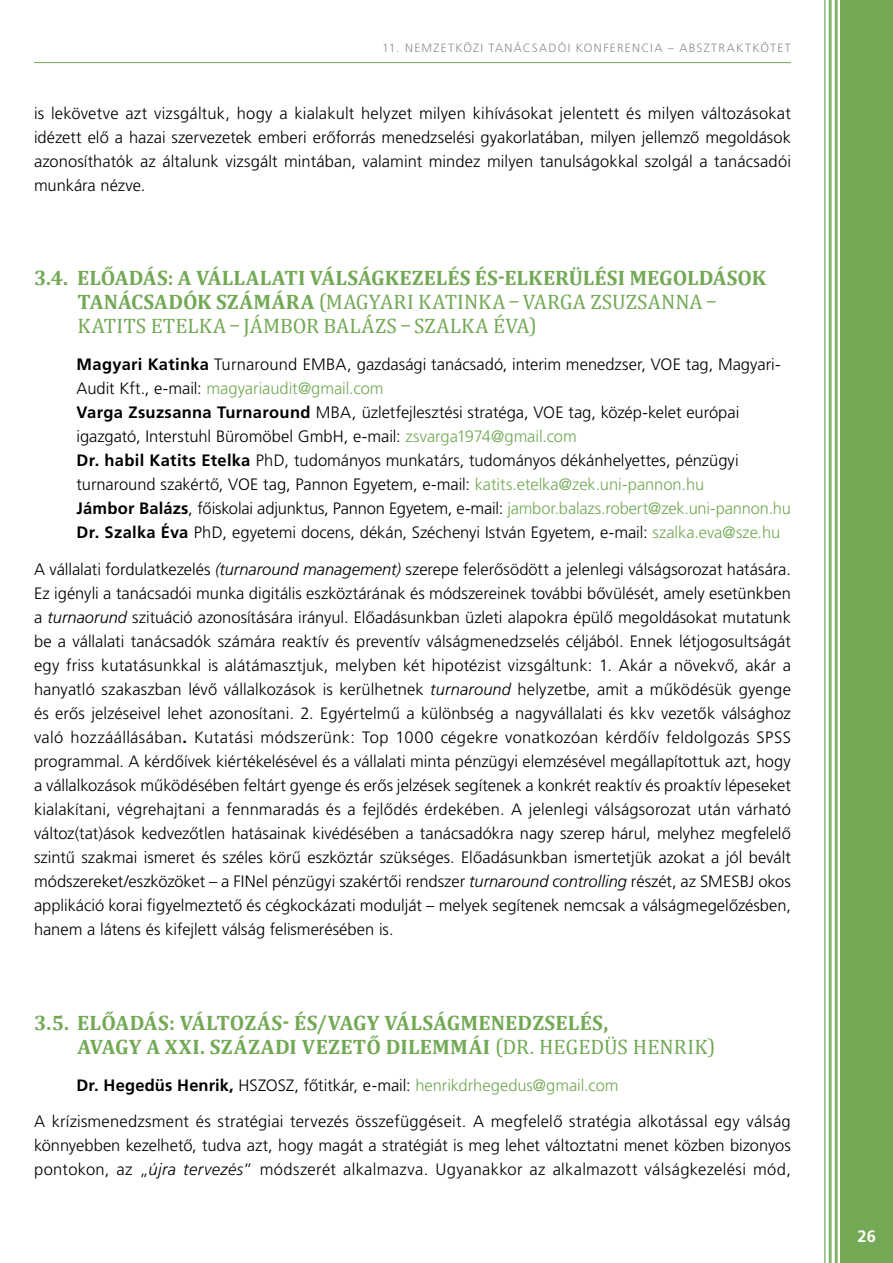
<style>
.page{position:relative;width:893px;height:1263px;background:#fff}
.page>*{position:absolute;margin:0;border:0;box-sizing:border-box;transform-origin:0 0}
.t1{font:700 21px/24px "Cambria";letter-spacing:.005em;color:#73a955}
.Főszöveg{font:300 16.5px/24px "Frutiger LT Pro";color:#000;text-align:justify}
.Főszöveg-2{font:300 16.5px "Frutiger LT Pro";color:#73a955}
.t2{font:700 16.5px "Frutiger LT Pro";color:#fff}
.t3{font:300 12px "Frutiger LT Pro";letter-spacing:.105em;color:#8e8e8e}
.s1{font-weight:400}
.s2{font-weight:700}
.s3{color:#73a955}
.s4{font-style:italic}
.s5{font-weight:700;color:#000}
.s6{color:#000}
</style>
<div class="page">
<div style="left:840px;top:0;width:53px;height:1263px;background:#73a955"></div>
<hr style="left:824px;top:0;width:2px;height:1263px;background:#8fba77">
<hr style="left:829px;top:0;width:3px;height:1263px;background:#88b66e">
<hr style="left:835px;top:0;width:3px;height:1263px;background:#81b166">
<hr style="left:34px;top:62px;width:757px;height:1px;background:#73a955">
<p class="t3" style="left:382px;top:40px;width:410px">11. NEMZETKÖZI TANÁCSADÓI KONFERENCIA – ABSZTRAKTKÖTET</p>
<p class="Főszöveg" style="left:34px;top:101px;width:758px">is lekövetve azt vizsgáltuk, hogy a kialakult helyzet milyen kihívásokat jelentett és milyen változásokat idézett elő a hazai szervezetek emberi erőforrás menedzselési gyakorlatában, milyen jellemző megoldások azonosíthatók az általunk vizsgált mintában, valamint mindez milyen tanulságokkal szolgál a tanácsadói munkára nézve.</p>
<p class="t1" style="left:77px;top:266px;width:690px;text-indent:-43px">3.4. ELŐADÁS: A VÁLLALATI VÁLSÁGKEZELÉS ÉS-ELKERÜLÉSI MEGOLDÁSOK<br>TANÁCSADÓK SZÁMÁRA <span class="s1">(MAGYARI KATINKA – VARGA ZSUZSANNA –<br>KATITS ETELKA – JÁMBOR BALÁZS – SZALKA ÉVA)</span></p>
<p class="Főszöveg" style="left:77px;top:353px;width:705px"><span class="s2">Magyari Katinka</span> Turnaround EMBA, gazdasági tanácsadó, interim menedzser, VOE tag, Magyari-<br>Audit Kft., e-mail: <span class="s3">magyariaudit@gmail.com</span></p>
<p class="Főszöveg" style="left:77px;top:401px;width:664px"><span class="s2">Varga Zsuzsanna Turnaround</span> MBA, üzletfejlesztési stratéga, VOE tag, közép-kelet európai igazgató, Interstuhl Büromöbel GmbH, e-mail: <span class="s3">zsvarga1974@gmail.com</span></p>
<p class="Főszöveg" style="left:77px;top:449px;width:664px"><span class="s2">Dr. habil Katits Etelka</span> PhD, tudományos munkatárs, tudományos dékánhelyettes, pénzügyi turnaround szakértő, VOE tag, Pannon Egyetem, e-mail: <span class="s3">katits.etelka@zek.uni-pannon.hu</span></p>
<p class="Főszöveg" style="left:77px;top:497px;width:716px"><span class="s2">Jámbor Balázs</span>, főiskolai adjunktus, Pannon Egyetem, e-mail: <span class="s3">jambor.balazs.robert@zek.uni-pannon.hu</span></p>
<p class="Főszöveg" style="left:77px;top:521px;width:705px"><span class="s2">Dr. Szalka Éva</span> PhD, egyetemi docens, dékán, Széchenyi István Egyetem, e-mail: <span class="s3">szalka.eva@sze.hu</span></p>
<p class="Főszöveg" style="left:34px;top:557px;width:758px">A vállalati fordulatkezelés <span class="s4">(turnaround management)</span> szerepe felerősödött a jelenlegi válságsorozat hatására.<br>Ez igényli a tanácsadói munka digitális eszköztárának és módszereinek további bővülését, amely esetünkben a <span class="s4">turnaorund</span> szituáció azonosítására irányul. Előadásunkban üzleti alapokra épülő megoldásokat mutatunk be a vállalati tanácsadók számára reaktív és preventív válságmenedzselés céljából. Ennek létjogosultságát egy friss kutatásunkkal is alátámasztjuk, melyben két hipotézist vizsgáltunk: 1. Akár a növekvő, akár a hanyatló szakaszban lévő vállalkozások is kerülhetnek <span class="s4">turnaround</span> helyzetbe, amit a működésük gyenge és erős jelzéseivel lehet azonosítani. 2. Egyértelmű a különbség a nagyvállalati és kkv vezetők válsághoz való hozzáállásában<span class="s2">.</span> Kutatási módszerünk: Top 1000 cégekre vonatkozóan kérdőív feldolgozás SPSS programmal. A kérdőívek kiértékelésével és a vállalati minta pénzügyi elemzésével megállapítottuk azt, hogy a vállalkozások működésében feltárt gyenge és erős jelzések segítenek a konkrét reaktív és proaktív lépeseket kialakítani, végrehajtani a fennmaradás és a fejlődés érdekében. A jelenlegi válságsorozat után várható változ(tat)ások kedvezőtlen hatásainak kivédésében a tanácsadókra nagy szerep hárul, melyhez megfelelő szintű szakmai ismeret és széles körű eszköztár szükséges. Előadásunkban ismertetjük azokat a jól bevált módszereket/eszközöket – a FINel pénzügyi szakértői rendszer <span class="s4">turnaround controlling</span> részét, az SMESBJ okos applikáció korai figyelmeztető és cégkockázati modulját – melyek segítenek nemcsak a válságmegelőzésben, hanem a látens és kifejlett válság felismerésében is.</p>
<p class="t1" style="left:77px;top:1010px;width:640px;text-indent:-43px">3.5. ELŐADÁS: VÁLTOZÁS- ÉS/VAGY VÁLSÁGMENEDZSELÉS,<br>AVAGY A XXI. SZÁZADI VEZETŐ DILEMMÁI <span class="s1">(DR. HEGEDÜS HENRIK)</span></p>
<p class="Főszöveg-2" style="left:77px;top:1075px;width:544px"><span class="s5">Dr. Hegedüs Henrik,</span> <span class="s6">HSZOSZ, főtitkár, e-mail:</span> henrikdrhegedus@gmail.com</p>
<p class="Főszöveg" style="left:34px;top:1110px;width:758px">A krízismenedzsment és stratégiai tervezés összefüggéseit. A megfelelő stratégia alkotással egy válság könnyebben kezelhető, tudva azt, hogy magát a stratégiát is meg lehet változtatni menet közben bizonyos pontokon, az „<span class="s4">újra tervezés</span>” módszerét alkalmazva. Ugyanakkor az alkalmazott válságkezelési mód,</p>
<p class="t2" style="left:858px;top:1226px;width:20px">26</p>
</div>
